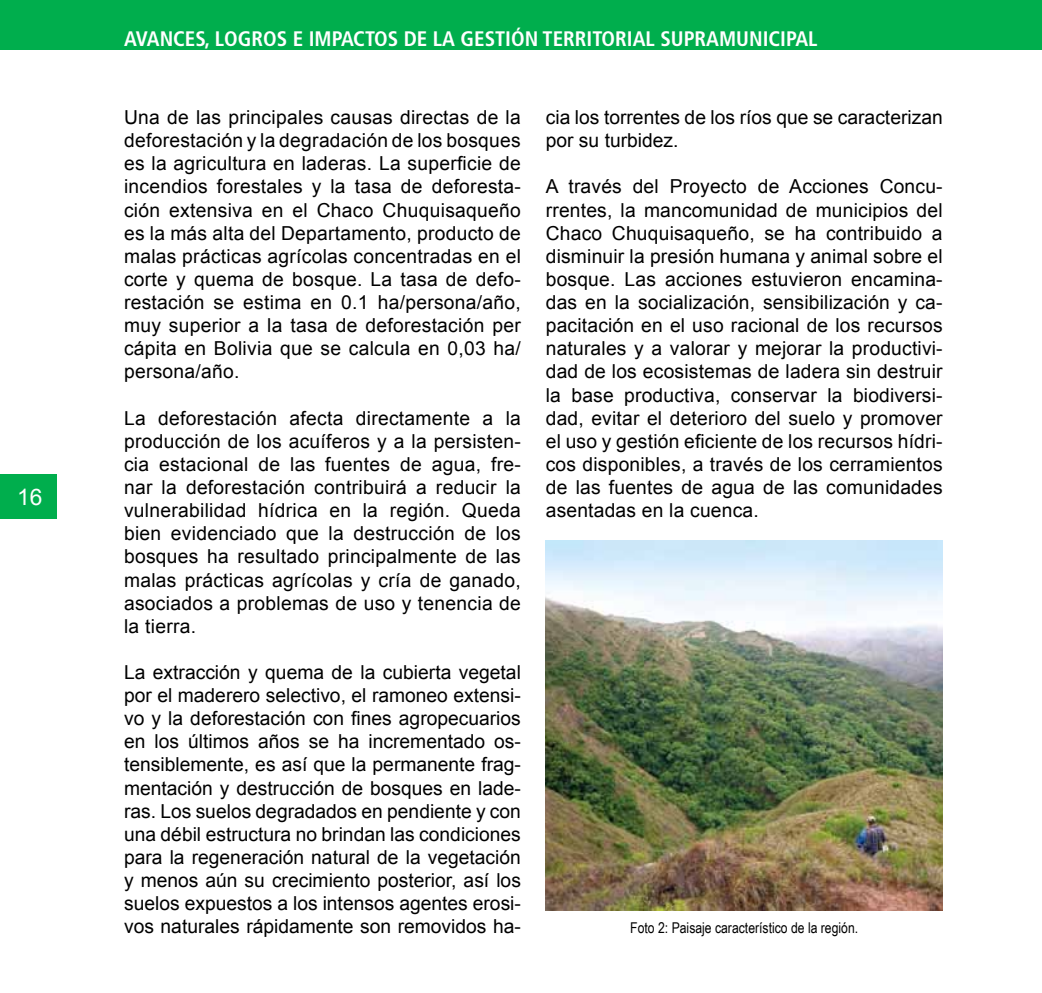
<style>
.page{position:relative;width:1042px;height:993px;background:#fff}
.page>*{position:absolute;margin:0;border:0;box-sizing:border-box;transform-origin:0 0}
.t1{font:22.75px "Arial";color:#fff}
.t2{font:700 condensed 21px "Frutiger LT Std";color:#fff}
.t3{font:19.25px/23.1px "Arial";letter-spacing:.01em;color:#000;text-align:justify}
.t4{font:14.88px "Arial Narrow";color:#000}
</style>
<div class="page">
<div style="left:0;top:0;width:1041px;height:50px;background:#00ae4d"></div>
<div style="left:0;top:474px;width:57px;height:44px;background:#00ae4d"></div>
<img style="left:546px;top:540px;width:397px;height:369px">
<p class="t1" style="left:17px;top:481px;width:27px">16</p>
<p class="t2" style="left:124px;top:26px;width:695px">AVANCES, LOGROS E IMPACTOS DE LA GESTIÓN TERRITORIAL SUPRAMUNICIPAL</p>
<p class="t3" style="left:124px;top:106px;width:398px">Una de las principales causas directas de la deforestación y la degradación de los bosques es la agricultura en laderas. La superficie de incendios forestales y la tasa de deforesta&shy;ción extensiva en el Chaco Chuquisaqueño es la más alta del Departamento, producto de malas prácticas agrícolas concentradas en el corte y quema de bosque. La tasa de defo&shy;restación se estima en 0.1 ha/persona/año, muy superior a la tasa de deforestación per cápita en Bolivia que se calcula en 0,03 ha/ persona/año.</p>
<p class="t3" style="left:124px;top:406px;width:398px">La deforestación afecta directamente a la producción de los acuíferos y a la persisten&shy;cia estacional de las fuentes de agua, fre&shy;nar la deforestación contribuirá a reducir la vulnerabilidad hídrica en la región. Queda bien evidenciado que la destrucción de los bosques ha resultado principalmente de las malas prácticas agrícolas y cría de ganado, asociados a problemas de uso y tenencia de la tierra.</p>
<p class="t3" style="left:124px;top:660px;width:398px">La extracción y quema de la cubierta vegetal por el maderero selectivo, el ramoneo extensi&shy;vo y la deforestación con fines agropecuarios en los últimos años se ha incrementado os&shy;tensiblemente, es así que la permanente frag&shy;mentación y destrucción de bosques en lade&shy;ras. Los suelos degradados en pendiente y con una débil estructura no brindan las condiciones para la regeneración natural de la vegetación y menos aún su crecimiento posterior, así los suelos expuestos a los intensos agentes erosi&shy;vos naturales rápidamente son removidos ha-</p>
<p class="t3" style="left:546px;top:106px;width:398px">cia los torrentes de los ríos que se caracterizan por su turbidez.</p>
<p class="t3" style="left:546px;top:175px;width:398px">A través del Proyecto de Acciones Concu&shy;rrentes, la mancomunidad de municipios del Chaco Chuquisaqueño, se ha contribuido a disminuir la presión humana y animal sobre el bosque. Las acciones estuvieron encamina&shy;das en la socialización, sensibilización y ca&shy;pacitación en el uso racional de los recursos naturales y a valorar y mejorar la productivi&shy;dad de los ecosistemas de ladera sin destruir la base productiva, conservar la biodiversi&shy;dad, evitar el deterioro del suelo y promover el uso y gestión eficiente de los recursos hídri&shy;cos disponibles, a través de los cerramientos de las fuentes de agua de las comunidades asentadas en la cuenca.</p>
<p class="t4" style="left:630px;top:916px;width:229px">Foto 2: Paisaje característico de la región.</p>
</div>
